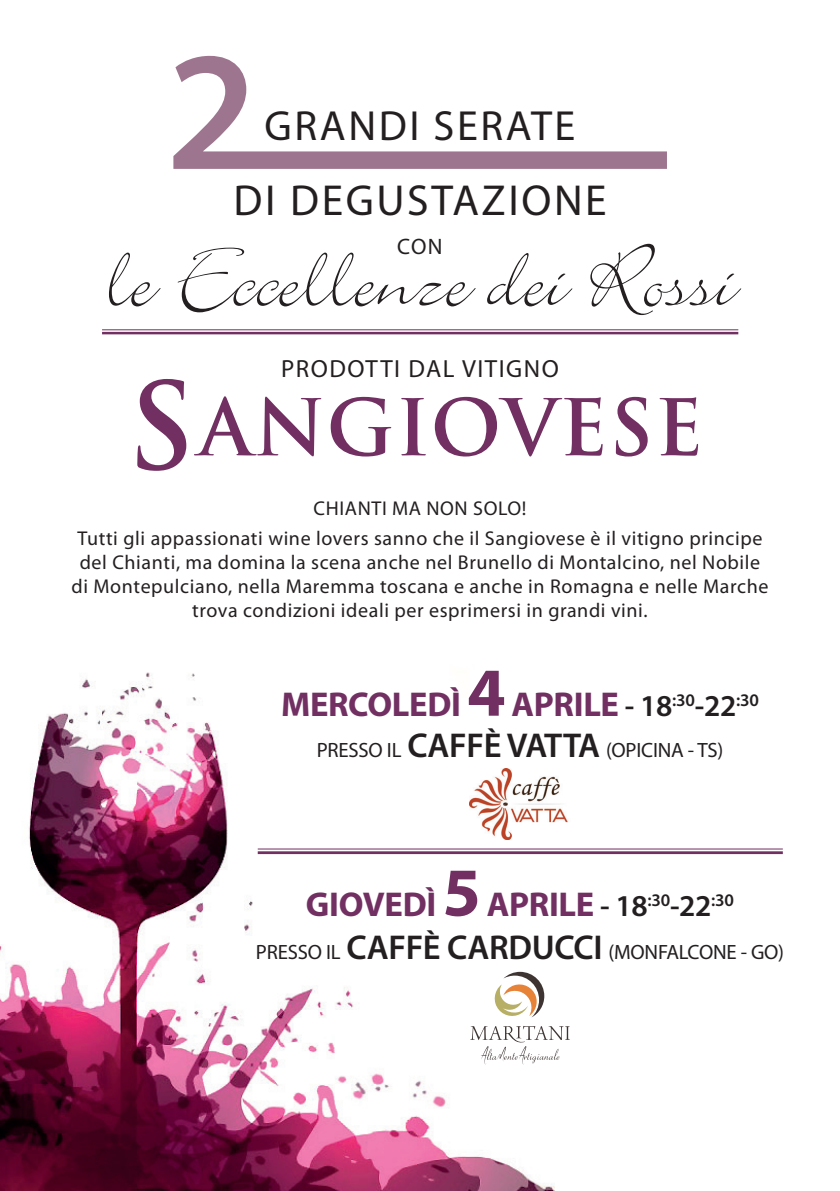
<style>
.page{position:relative;width:840px;height:1191px;background:#fff}
.page>*{position:absolute;margin:0;border:0;box-sizing:border-box;transform-origin:0 0}
.t1{font:97px "Bickley Script Let Plain";color:#231f20}
.t2{font:700 76px "Trajan Pro";letter-spacing:.02em;color:#712f62}
.t3{font:43.6px "Myriad Pro";letter-spacing:.06em;color:#231f20}
.t4{font:42.2px "Myriad Pro";letter-spacing:.06em;color:#231f20}
.t5{font:700 34.6px "Myriad Pro";letter-spacing:-.01em;color:#712f62}
.t6{font:24.8px "Myriad Pro";letter-spacing:.06em;color:#231f20}
.t7{font:22.4px "Myriad Pro";color:#231f20}
.t8{font:20.8px "Myriad Pro";letter-spacing:-.01em;color:#231f20}
.t9{font:20px/24px "Myriad Pro";letter-spacing:.03em;color:#231f20;text-align:center}
.s1{font-size:117px}
.s2{font-size:69px}
.s3{font-weight:600;font-size:30.4px;color:#231f20}
.s4{font-weight:600;font-size:34.6px}
</style>
<div class="page">
<img style="left:0;top:672px;width:553px;height:519px">
<svg style="left:173px;top:56px;width:493px;height:113px"></svg>
<hr style="left:102px;top:329px;width:636px;height:1px;background:#712f62">
<hr style="left:102px;top:332px;width:636px;height:2px;background:#712f62">
<img style="left:469px;top:768px;width:99px;height:72px">
<svg style="left:470px;top:1025px;width:99px;height:39px"></svg>
<svg style="left:494px;top:971px;width:50px;height:47px"></svg>
<hr style="left:257px;top:848px;width:525px;height:1px;background:#712f62">
<hr style="left:257px;top:851px;width:525px;height:3px;background:#712f62">
<h3 class="t4" style="left:264px;top:99px;width:312px">GRANDI SERATE</h3>
<h3 class="t3" style="left:233px;top:173px;width:374px">DI DEGUSTAZIONE</h3>
<p class="t7" style="left:397px;top:233px;width:47px">CON</p>
<h1 class="t1" style="left:105px;top:237px;width:631px">le Eccellenze dei Rossi</h1>
<p class="t6" style="left:281px;top:353px;width:279px">PRODOTTI DAL VITIGNO</p>
<h2 class="t2" style="left:127px;top:380px;width:577px"><span class="s1">S</span>ANGIOVESE</h2>
<p class="t9" style="left:77px;top:493px;width:686px;line-height:29.6px">CHIANTI MA NON SOLO!<br>Tutti gli appassionati wine lovers sanno che il Sangiovese è il vitigno principe</p>
<p class="t9" style="left:71px;top:549px;width:698px">del Chianti, ma domina la scena anche nel Brunello di Montalcino, nel Nobile di Montepulciano, nella Maremma toscana e anche in Romagna e nelle Marche trova condizioni ideali per esprimersi in grandi vini.</p>
<h3 class="t5" style="left:281px;top:681px;width:479px">MERCOLEDÌ <span class="s2">4</span> APRILE <span class="s3">- 18</span><sup>:30</sup><span class="s3">-22</span><sup>:30</sup></h3>
<p class="t8" style="left:316px;top:737px;width:408px">PRESSO IL <span class="s4">CAFFÈ VATTA</span> (OPICINA - TS)</p>
<h3 class="t5" style="left:306px;top:881px;width:429px">GIOVEDÌ <span class="s2">5</span> APRILE <span class="s3">- 18</span><sup>:30</sup><span class="s3">-22</span><sup>:30</sup></h3>
<p class="t8" style="left:256px;top:938px;width:529px">PRESSO IL <span class="s4">CAFFÈ CARDUCCI</span> (MONFALCONE - GO)</p>
</div>
